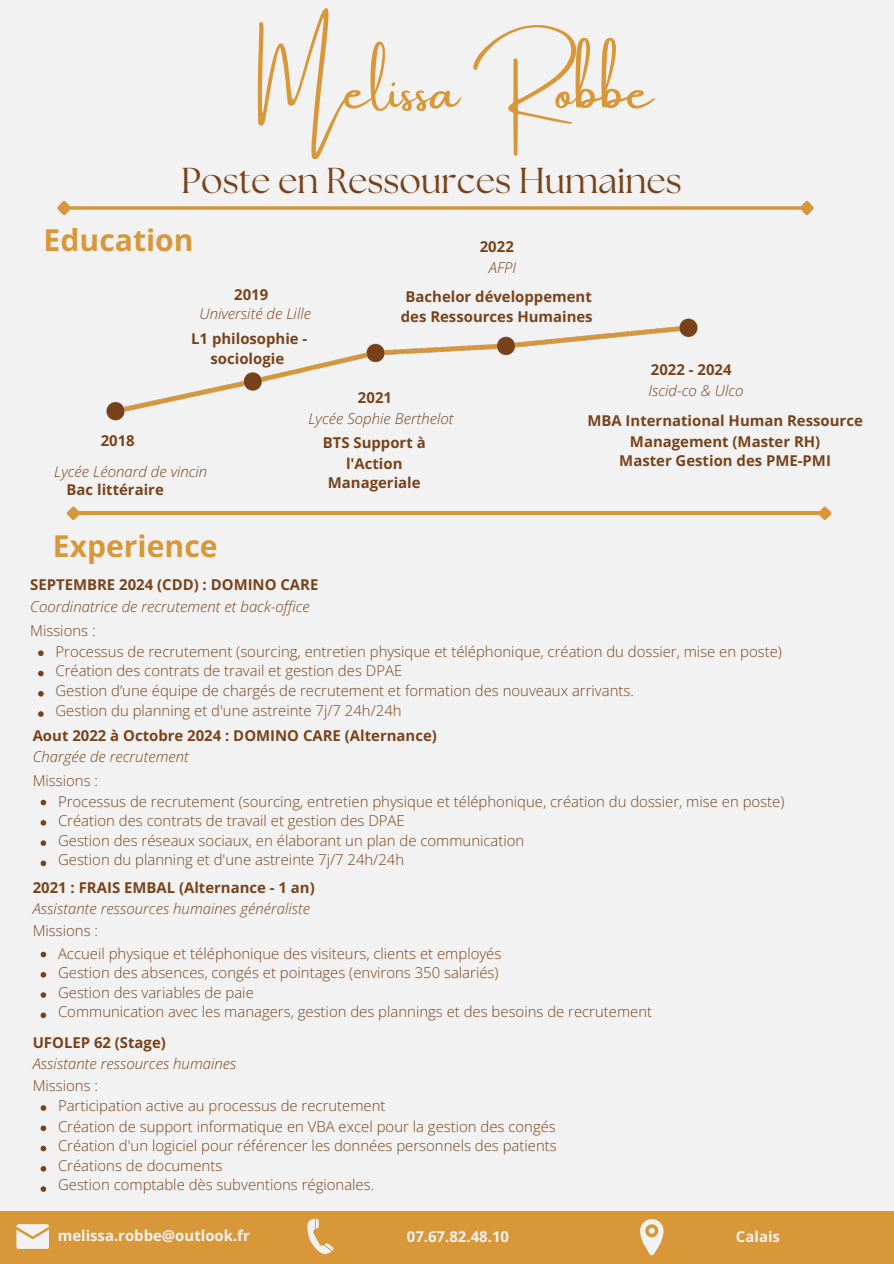
<style>
.page{position:relative;width:894px;height:1264px;background:#fff}
.page>*{position:absolute;margin:0;border:0;box-sizing:border-box;transform-origin:0 0}
.t1{font:54.6px "Amsterdam One";color:#d89839}
.t2{font:36px "The Seasons";color:#78431b}
.t3{font:700 30.15px "Open Sans";color:#d89839}
.t4{font:300 14.85px "Open Sans";color:#78431b}
.t5{font:700 14.85px/20.2px "Open Sans";color:#78431b;text-align:center}
.t6{font:italic 300 14.85px/21.3px "Open Sans";color:#78431b}
.t7{font:700 14.85px "Open Sans";color:#f2f2f2}
.s1{font-weight:700;font-style:normal}
</style>
<div class="page">
<div style="left:0;top:0;width:893px;height:1263px;background:#f2f2f2"></div>
<svg style="left:38px;top:650px;width:6px;height:6px"></svg>
<svg style="left:38px;top:670px;width:6px;height:6px"></svg>
<svg style="left:38px;top:691px;width:6px;height:5px"></svg>
<svg style="left:38px;top:711px;width:6px;height:5px"></svg>
<svg style="left:41px;top:799px;width:5px;height:6px"></svg>
<svg style="left:41px;top:820px;width:5px;height:5px"></svg>
<svg style="left:41px;top:840px;width:5px;height:6px"></svg>
<svg style="left:41px;top:860px;width:5px;height:6px"></svg>
<svg style="left:41px;top:951px;width:5px;height:6px"></svg>
<svg style="left:41px;top:972px;width:5px;height:5px"></svg>
<svg style="left:41px;top:992px;width:5px;height:5px"></svg>
<svg style="left:41px;top:1012px;width:5px;height:6px"></svg>
<svg style="left:41px;top:1105px;width:5px;height:5px"></svg>
<svg style="left:41px;top:1125px;width:5px;height:6px"></svg>
<svg style="left:41px;top:1145px;width:5px;height:6px"></svg>
<svg style="left:41px;top:1166px;width:5px;height:5px"></svg>
<svg style="left:41px;top:1186px;width:5px;height:5px"></svg>
<img style="left:106px;top:318px;width:592px;height:103px">
<div style="left:0;top:1211px;width:893px;height:52px;background:#d89839"></div>
<svg style="left:16px;top:1224px;width:33px;height:24px"></svg>
<svg style="left:307px;top:1218px;width:26px;height:35px"></svg>
<svg style="left:640px;top:1219px;width:23px;height:35px"></svg>
<img style="left:57px;top:200px;width:757px;height:16px">
<hr style="left:78px;top:511px;width:742px;height:4px;background:#d89839">
<svg style="left:67px;top:506px;width:12px;height:14px"></svg>
<svg style="left:819px;top:506px;width:12px;height:14px"></svg>
<p class="t1" style="left:257px;top:61px;width:397px">Melissa Robbe</p>
<h5 class="t2" style="left:181px;top:164px;width:502px">Poste en Ressources Humaines</h5>
<h5 class="t3" style="left:44px;top:219px;width:151px">Education</h5>
<p class="t5" style="left:479px;top:236px;width:36px">2022</p>
<p class="t6" style="left:488px;top:256px;width:29px">AFPI</p>
<h5 class="t5" style="left:401px;top:286px;width:193px">Bachelor développement des Ressources Humaines</h5>
<h5 class="t5" style="left:234px;top:284px;width:36px">2019</h5>
<h5 class="t6" style="left:199px;top:303px;width:113px">Université de Lille</h5>
<p class="t5" style="left:191px;top:328px;width:118px">L1 philosophie - sociologie</p>
<p class="t5" style="left:650px;top:359px;width:82px">2022 - 2024</p>
<p class="t6" style="left:648px;top:379px;width:96px">Iscid-co &amp; Ulco</p>
<p class="t5" style="left:587px;top:409px;width:277px;line-height:21.3px">MBA International Human Ressource<br>Management (Master RH)</p>
<p class="t5" style="left:619px;top:450px;width:213px">Master Gestion des PME-PMI</p>
<p class="t5" style="left:358px;top:387px;width:36px">2021</p>
<h5 class="t6" style="left:308px;top:407px;width:147px">Lycée Sophie Berthelot</h5>
<h5 class="t5" style="left:323px;top:433px;width:104px;line-height:19.6px">BTS Support à l'Action<br>Manageriale</h5>
<p class="t5" style="left:101px;top:430px;width:36px">2018</p>
<h3 class="t6" style="left:54px;top:461px;width:155px">Lycée Léonard de vincin</h3>
<h5 class="t5" style="left:67px;top:479px;width:99px">Bac littéraire</h5>
<h5 class="t3" style="left:53px;top:525px;width:166px">Experience</h5>
<h5 class="t6" style="left:30px;top:574px;width:290px"><span class="s1">SEPTEMBRE 2024 (CDD) : DOMINO CARE<br></span>Coordinatrice de recrutement et back-office</h5>
<p class="t4" style="left:30px;top:619px;width:67px">Missions :</p>
<h5 class="t4" style="left:55px;top:641px;width:727px">Processus de recrutement (sourcing, entretien physique et téléphonique, création du dossier, mise en poste)</h5>
<h3 class="t4" style="left:55px;top:660px;width:348px">Création des contrats de travail et gestion des DPAE</h3>
<p class="t4" style="left:55px;top:680px;width:579px">Gestion d’une équipe de chargés de recrutement et formation des nouveaux arrivants.</p>
<p class="t4" style="left:55px;top:699px;width:347px">Gestion du planning et d'une astreinte 7j/7 24h/24h</p>
<p class="t5" style="left:33px;top:724px;width:405px">Aout 2022 à Octobre 2024 : DOMINO CARE (Alternance)</p>
<p class="t6" style="left:33px;top:745px;width:158px">Chargée de recrutement</p>
<p class="t4" style="left:33px;top:769px;width:67px">Missions :</p>
<p class="t4" style="left:58px;top:790px;width:727px">Processus de recrutement (sourcing, entretien physique et téléphonique, création du dossier, mise en poste)</p>
<p class="t4" style="left:58px;top:809px;width:348px">Création des contrats de travail et gestion des DPAE</p>
<p class="t4" style="left:58px;top:830px;width:467px">Gestion des réseaux sociaux, en élaborant un plan de communication</p>
<p class="t4" style="left:58px;top:849px;width:347px">Gestion du planning et d'une astreinte 7j/7 24h/24h</p>
<p class="t5" style="left:33px;top:876px;width:283px">2021 : FRAIS EMBAL (Alternance - 1 an)</p>
<p class="t6" style="left:33px;top:897px;width:279px">Assistante ressources humaines généraliste</p>
<p class="t4" style="left:33px;top:920px;width:67px">Missions :</p>
<p class="t4" style="left:58px;top:942px;width:445px">Accueil physique et téléphonique des visiteurs, clients et employés</p>
<p class="t4" style="left:58px;top:961px;width:442px">Gestion des absences, congés et pointages (environs 350 salariés)</p>
<p class="t4" style="left:58px;top:982px;width:197px">Gestion des variables de paie</p>
<p class="t4" style="left:58px;top:1001px;width:595px">Communication avec les managers, gestion des plannings et des besoins de recrutement</p>
<p class="t5" style="left:33px;top:1031px;width:135px">UFOLEP 62 (Stage)</p>
<p class="t6" style="left:33px;top:1052px;width:205px">Assistante ressources humaines</p>
<p class="t4" style="left:33px;top:1074px;width:67px">Missions :</p>
<p class="t4" style="left:58px;top:1095px;width:329px">Participation active au processus de recrutement</p>
<p class="t4" style="left:58px;top:1115px;width:499px">Création de support informatique en VBA excel pour la gestion des congés</p>
<p class="t4" style="left:58px;top:1134px;width:500px">Création d'un logiciel pour référencer les données personnels des patients</p>
<p class="t4" style="left:58px;top:1155px;width:166px">Créations de documents</p>
<p class="t4" style="left:58px;top:1174px;width:317px">Gestion comptable dès subventions régionales.</p>
<h4 class="t7" style="left:58px;top:1225px;width:193px">melissa.robbe@outlook.fr</h4>
<h5 class="t7" style="left:407px;top:1225px;width:104px">07.67.82.48.10</h5>
<h5 class="t7" style="left:735px;top:1226px;width:45px">Calais</h5>
</div>
